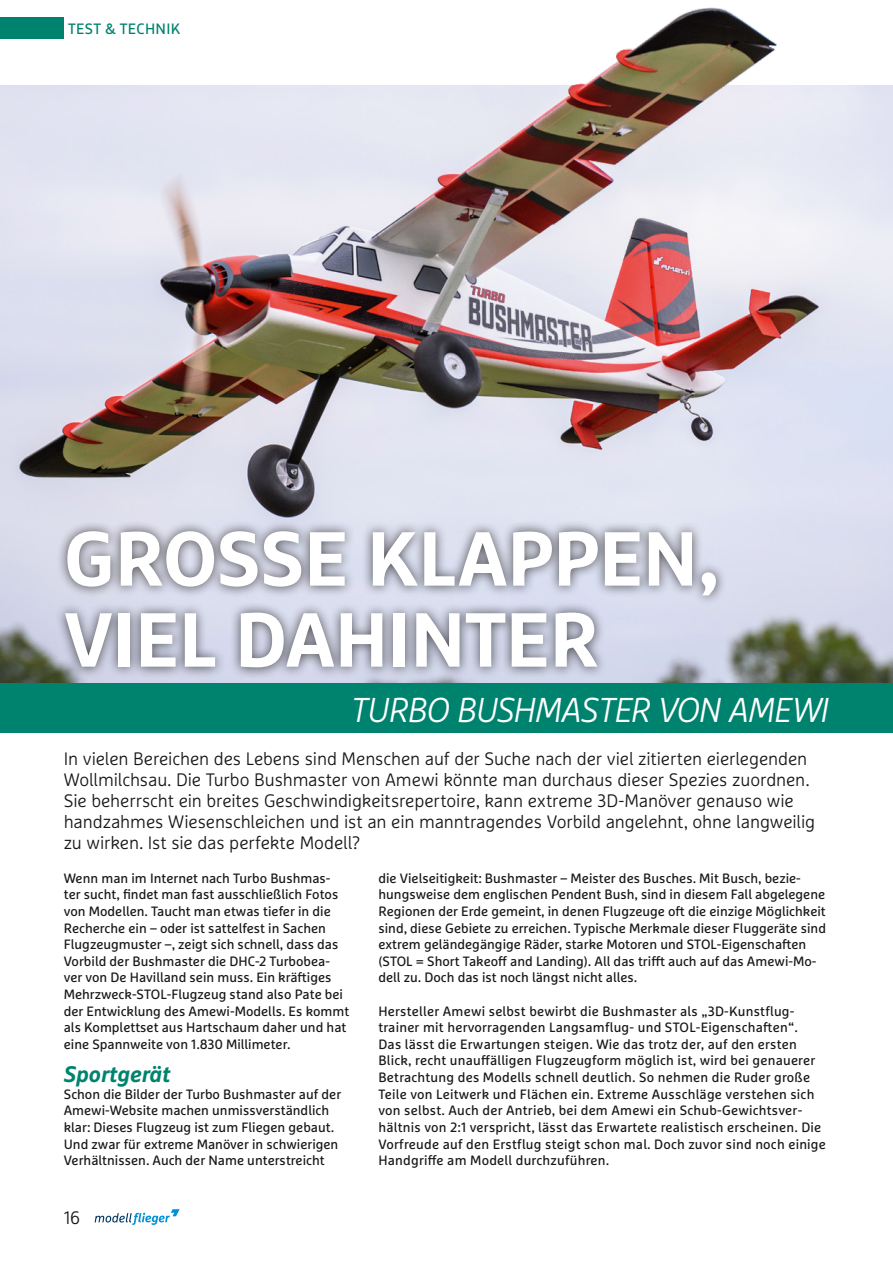
<style>
.page{position:relative;width:893px;height:1263px;background:#fff}
.page>*{position:absolute;margin:0;border:0;box-sizing:border-box;transform-origin:0 0}
.t1{font:700 76.5px/81px "Marselis OT";letter-spacing:-.005em;color:#fff}
.t2{font:italic 300 34.5px "Marselis OT";letter-spacing:-.025em;color:#fff}
.t3{font:italic 700 22.5px "Marselis OT";color:#00836e}
.t4{font:300 18px/21px "Marselis OT";letter-spacing:-.01em;color:#181716}
.t5{font:15px "Marselis OT";letter-spacing:.02em;color:#00836e}
.t6{font:13.5px/16.6px "Marselis OT";color:#181716}
</style>
<div class="page">
<img style="left:0;top:85px;width:893px;height:598px">
<img style="left:162px;top:7px;width:695px;height:218px">
<div style="left:0;top:683px;width:893px;height:50px;background:#00836e"></div>
<svg style="left:95px;top:1209px;width:85px;height:16px"></svg>
<div style="left:55px;top:520px;width:672px;height:159px;background:#181716;opacity:.75"></div>
<div style="left:0;top:17px;width:64px;height:22px;background:#00836e"></div>
<div style="left:64px;top:17px;width:121px;height:22px;background:#fff"></div>
<p class="t5" style="left:68px;top:20px;width:114px">TEST &amp; TECHNIK</p>
<h1 class="t1" style="left:64px;top:517px;width:656px">GROSSE KLAPPEN,<br>VIEL DAHINTER</h1>
<h2 class="t2" style="left:351px;top:689px;width:479px">TURBO BUSHMASTER VON AMEWI</h2>
<p class="t4" style="left:64px;top:748px;width:753px">In vielen Bereichen des Lebens sind Menschen auf der Suche nach der viel zitierten eierlegenden Wollmilchsau. Die Turbo Bushmaster von Amewi könnte man durchaus dieser Spezies zuordnen.<br>Sie beherrscht ein breites Geschwindigkeitsrepertoire, kann extreme 3D-Manöver genauso wie handzahmes Wiesenschleichen und ist an ein manntragendes Vorbild angelehnt, ohne langweilig zu wirken. Ist sie das perfekte Modell?</p>
<p class="t6" style="left:64px;top:869px;width:287px">Wenn man im Internet nach Turbo Bushmas&shy;ter sucht, findet man fast ausschließlich Fotos von Modellen. Taucht man etwas tiefer in die Recherche ein – oder ist sattelfest in Sachen Flugzeugmuster –, zeigt sich schnell, dass das Vorbild der Bushmaster die DHC-2 Turbobea&shy;ver von De Havilland sein muss. Ein kräftiges Mehrzweck-STOL-Flugzeug stand also Pate bei der Entwicklung des Amewi-Modells. Es kommt als Komplettset aus Hartschaum daher und hat eine Spannweite von 1.830 Millimeter.</p>
<h3 class="t3" style="left:64px;top:1060px;width:108px">Sportgerät</h3>
<p class="t6" style="left:64px;top:1085px;width:279px">Schon die Bilder der Turbo Bushmaster auf der Amewi-Website machen unmissverständlich klar: Dieses Flugzeug ist zum Fliegen gebaut.<br>Und zwar für extreme Manöver in schwierigen Verhältnissen. Auch der Name unterstreicht</p>
<h3 class="t4" style="left:64px;top:1207px;width:18px">16</h3>
<p class="t6" style="left:378px;top:869px;width:449px">die Vielseitigkeit: Bushmaster – Meister des Busches. Mit Busch, bezie&shy;hungsweise dem englischen Pendent Bush, sind in diesem Fall abgelegene Regionen der Erde gemeint, in denen Flugzeuge oft die einzige Möglichkeit sind, diese Gebiete zu erreichen. Typische Merkmale dieser Fluggeräte sind extrem geländegängige Räder, starke Motoren und STOL-Eigenschaften (STOL = Short Takeoff and Landing). All das trifft auch auf das Amewi-Mo&shy;dell zu. Doch das ist noch längst nicht alles.</p>
<p class="t6" style="left:378px;top:1002px;width:449px">Hersteller Amewi selbst bewirbt die Bushmaster als „3D-Kunstflug&shy;trainer mit hervorragenden Langsamflug- und STOL-Eigenschaften“.<br>Das lässt die Erwartungen steigen. Wie das trotz der, auf den ersten Blick, recht unauffälligen Flugzeugform möglich ist, wird bei genauerer Betrachtung des Modells schnell deutlich. So nehmen die Ruder große Teile von Leitwerk und Flächen ein. Extreme Ausschläge verstehen sich von selbst. Auch der Antrieb, bei dem Amewi ein Schub-Gewichtsver&shy;hältnis von 2:1 verspricht, lässt das Erwartete realistisch erscheinen. Die Vorfreude auf den Erstflug steigt schon mal. Doch zuvor sind noch einige Handgriffe am Modell durchzuführen.</p>
</div>
